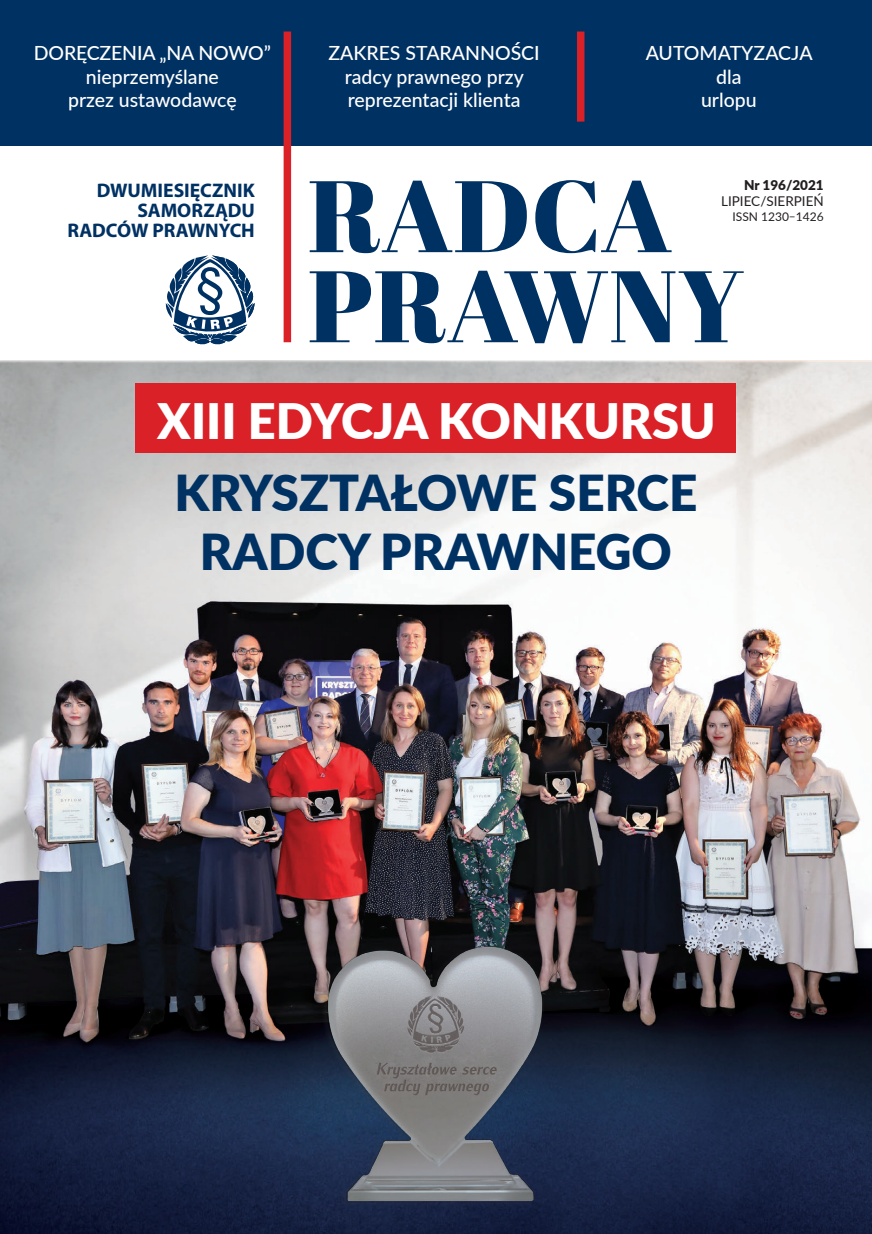
<style>
.page{position:relative;width:872px;height:1234px;background:#fff}
.page>*{position:absolute;margin:0;border:0;box-sizing:border-box;transform-origin:0 0}
.t1{font:900 49.5px/58.9px "Lato";color:#003163;text-align:center}
.t2{font:900 48.9px "Lato";color:#fff}
.t3{font:700 19.65px/19.6px "Myriad Pro";letter-spacing:-.005em;color:#003163;text-align:right}
.t4{font:500 19.5px/23.4px "Lato";color:#fff;text-align:center}
.t5{font:13.5px "Lato";color:#231f20}
.t6{font:900 13.5px "Lato";color:#231f20}
.t7{font:12px "Lato";color:#231f20}
</style>
<div class="page">
<div style="left:0;top:0;width:872px;height:146px;background:#003163"></div>
<svg style="left:165px;top:255px;width:90px;height:89px"></svg>
<svg style="left:310px;top:271px;width:433px;height:72px"></svg>
<svg style="left:310px;top:180px;width:361px;height:73px"></svg>
<div style="left:577px;top:32px;width:7px;height:90px;background:#da2128"></div>
<div style="left:284px;top:32px;width:7px;height:310px;background:#da2128"></div>
<img style="left:0;top:360px;width:872px;height:873px">
<div style="left:136px;top:383px;width:600px;height:69px;background:#da2128"></div>
<img style="left:309px;top:927px;width:254px;height:291px">
<p class="t4" style="left:34px;top:41px;width:238px">Doręczenia „na nowo” nieprzemyślane<br>przez ustawodawcę</p>
<p class="t4" style="left:328px;top:41px;width:213px">Zakres staranności radcy prawnego przy reprezentacji klienta</p>
<p class="t4" style="left:645px;top:41px;width:168px">Automatyzacja dla<br>urlopu</p>
<p class="t3" style="left:67px;top:180px;width:189px">DWUMIESIĘCZNIK<br>SAMORZĄDU<br>RADCÓW PRAWNYCH</p>
<p class="t6" style="left:744px;top:175px;width:81px">NR 196/2021</p>
<p class="t5" style="left:721px;top:191px;width:104px">LIPIEC/SIERPIEŃ</p>
<p class="t7" style="left:732px;top:207px;width:93px">ISSN 1230–1426</p>
<h2 class="t2" style="left:157px;top:384px;width:560px">XIII EDYCJA KONKURSU</h2>
<h1 class="t1" style="left:174px;top:461px;width:524px">KRYSZTAŁOWE SERCE<br>RADCY PRAWNEGO</h1>
</div>
